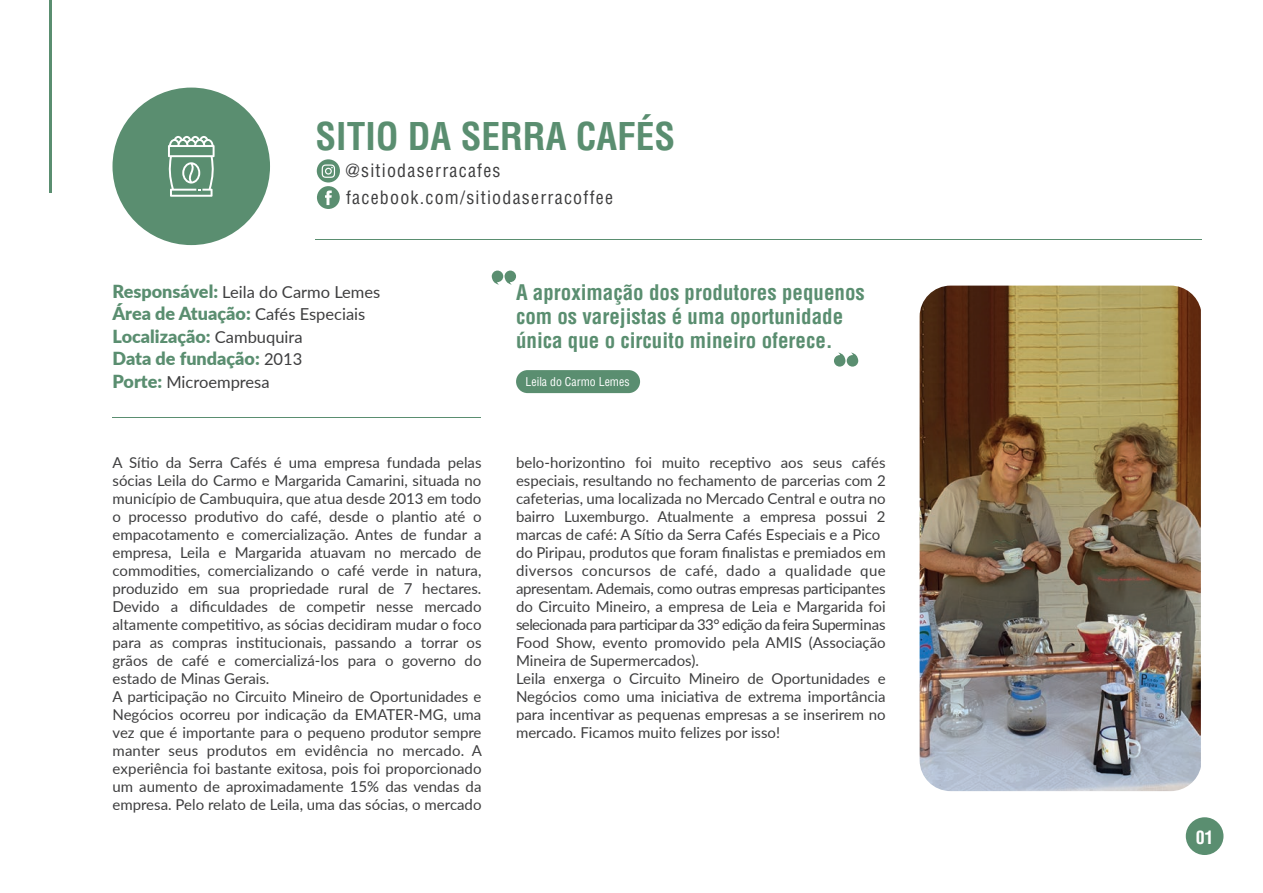
<style>
.page{position:relative;width:1263px;height:893px;background:#fff}
.page>*{position:absolute;margin:0;border:0;box-sizing:border-box;transform-origin:0 0}
.t1{font:700 condensed 37.35px "Helvetica";color:#5a8e70}
.t2{font:700 condensed 21px/24px "Helvetica";color:#5a8e70}
.t3{font:900 18px/22.5px "Lato";color:#5a8e70}
.t4{font:condensed 18px/27.5px "Helvetica";letter-spacing:.07em;color:#3e3e3f}
.t5{font:700 condensed 18px "Helvetica";color:#fff}
.t6{font:16.5px "Lato";color:#3e3e3f}
.t7{font:15px/18px "Lato";color:#3e3e3f}
.t8{font:condensed 11.85px "Helvetica";color:#fff}
.s1{font-weight:900;font-size:18px;color:#5a8e70}
.s2{font-weight:400;font-size:16.5px;color:#3e3e3f}
</style>
<div class="page">
<div style="left:113px;top:88px;width:157px;height:157px;background:#5a8e70;border-radius:50%"></div>
<div style="left:1186px;top:817px;width:37px;height:38px;background:#5a8e70;border-radius:50%"></div>
<hr style="left:316px;top:239px;width:886px;height:1px;background:#5a8e70">
<hr style="left:113px;top:417px;width:368px;height:1px;background:#5a8e70">
<div style="left:516px;top:370px;width:124px;height:23px;background:#5a8e70;border-radius:11px"></div>
<svg style="left:492px;top:271px;width:24px;height:14px"></svg>
<svg style="left:834px;top:352px;width:24px;height:15px"></svg>
<hr style="left:50px;top:0;width:2px;height:193px;background:#5a8e70">
<img style="left:920px;top:286px;width:281px;height:505px">
<svg style="left:168px;top:136px;width:47px;height:61px"></svg>
<div style="left:317px;top:186px;width:23px;height:23px;background:#5a8e70;border-radius:50%"></div>
<svg style="left:325px;top:191px;width:7px;height:14px"></svg>
<div style="left:317px;top:159px;width:23px;height:23px;background:#5a8e70;border-radius:50%"></div>
<svg style="left:322px;top:164px;width:13px;height:14px"></svg>
<h1 class="t1" style="left:316px;top:113px;width:361px">SITIO DA SERRA CAFÉS</h1>
<p class="t4" style="left:345px;top:157px;width:269px">@sitiodaserracafes facebook.com/sitiodaserracoffee</p>
<p class="t6" style="left:112px;top:280px;width:269px"><span class="s1">Responsável:</span> Leila do Carmo Lemes</p>
<p class="t3" style="left:112px;top:301px;width:254px">Área de Atuação: <span class="s2">Cafés Especiais<br></span>Localização: <span class="s2">Cambuquira<br></span>Data de fundação: <span class="s2">2013</span></p>
<p class="t6" style="left:112px;top:370px;width:159px"><span class="s1">Porte:</span> Microempresa</p>
<p class="t7" style="left:112px;top:453px;width:371px">A Sítio da Serra Cafés é uma empresa fundada pelas sócias Leila do Carmo e Margarida Camarini, situada no município de Cambuquira, que atua desde 2013 em todo o processo produtivo do café, desde o plantio até o empacotamento e comercialização. Antes de fundar a empresa, Leila e Margarida atuavam no mercado de commodities, comercializando o café verde in natura, produzido em sua propriedade rural de 7 hectares.<br>Devido a dificuldades de competir nesse mercado altamente competitivo, as sócias decidiram mudar o foco para as compras institucionais, passando a torrar os grãos de café e comercializá-los para o governo do estado de Minas Gerais.<br>A participação no Circuito Mineiro de Oportunidades e Negócios ocorreu por indicação da EMATER-MG, uma vez que é importante para o pequeno produtor sempre manter seus produtos em evidência no mercado. A experiência foi bastante exitosa, pois foi proporcionado um aumento de aproximadamente 15% das vendas da empresa. Pelo relato de Leila, uma das sócias, o mercado</p>
<h2 class="t2" style="left:516px;top:280px;width:350px">A aproximação dos produtores pequenos com os varejistas é uma oportunidade única que o circuito mineiro oferece.</h2>
<p class="t8" style="left:525px;top:374px;width:106px">Leila do Carmo Lemes</p>
<p class="t7" style="left:516px;top:453px;width:371px">belo-horizontino foi muito receptivo aos seus cafés especiais, resultando no fechamento de parcerias com 2 cafeterias, uma localizada no Mercado Central e outra no bairro Luxemburgo. Atualmente a empresa possui 2 marcas de café: A Sítio da Serra Cafés Especiais e a Pico do Piripau, produtos que foram finalistas e premiados em diversos concursos de café, dado a qualidade que apresentam. Ademais, como outras empresas participantes do Circuito Mineiro, a empresa de Leia e Margarida foi selecionada para participar da 33° edição da feira Superminas Food Show, evento promovido pela AMIS (Associação Mineira de Supermercados).<br>Leila enxerga o Circuito Mineiro de Oportunidades e Negócios como uma iniciativa de extrema importância para incentivar as pequenas empresas a se inserirem no mercado. Ficamos muito felizes por isso!</p>
<p class="t5" style="left:1196px;top:826px;width:19px">01</p>
</div>
